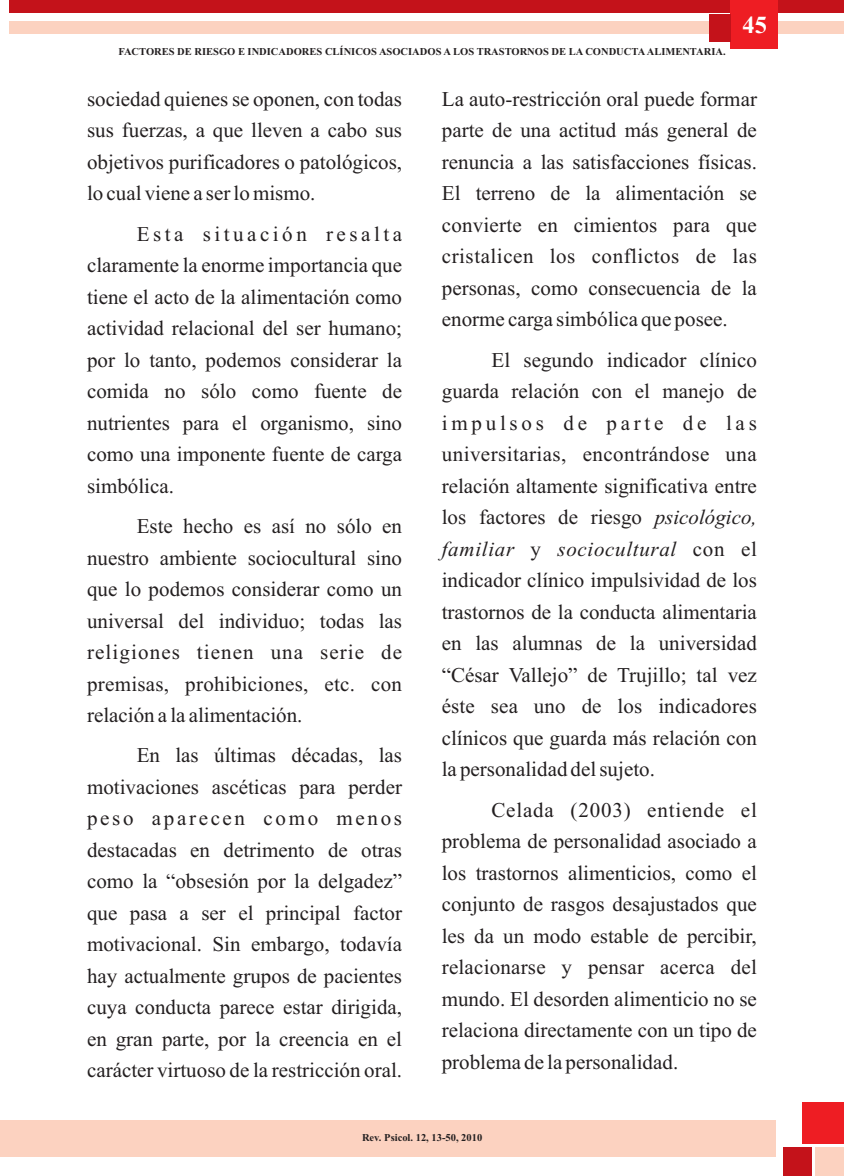
<style>
.page{position:relative;width:844px;height:1176px;background:#fff}
.page>*{position:absolute;margin:0;border:0;box-sizing:border-box;transform-origin:0 0}
.t1{font:700 24.5px "Times New Roman";color:#fff}
.t2{font:21px/31.5px "Times New Roman";color:#231f20;text-align:justify}
.t3{font:700 10.5px "Times New Roman";color:#231f20}
.s1{font-style:italic}
</style>
<div class="page">
<div style="left:0;top:1120px;width:775px;height:37px;background:#fcd2c0"></div>
<div style="left:815px;top:1147px;width:28px;height:29px;background:#fcd2c0"></div>
<div style="left:802px;top:1101px;width:41px;height:42px;background:#ee1d23"></div>
<div style="left:783px;top:1147px;width:28px;height:29px;background:#c4121a"></div>
<div style="left:10px;top:0;width:833px;height:13px;background:#c4121a"></div>
<div style="left:10px;top:21px;width:833px;height:13px;background:#fcd2c0"></div>
<div style="left:730px;top:0;width:48px;height:49px;background:#ee1d23"></div>
<div style="left:708px;top:15px;width:22px;height:27px;background:#c4121a"></div>
<p class="t3" style="left:118px;top:48px;width:608px">FACTORES DE RIESGO E INDICADORES CLÍNICOS ASOCIADOS A LOS TRASTORNOS DE LA CONDUCTAALIMENTARIA.</p>
<p class="t1" style="left:742px;top:16px;width:26px">45</p>
<p class="t2" style="left:87px;top:85px;width:316px">sociedad quienes se oponen, con todas sus fuerzas, a que lleven a cabo sus objetivos purificadores o patológicos, lo cual viene a ser lo mismo.</p>
<p class="t2" style="left:87px;top:220px;width:316px;text-indent:50px">Esta situación resalta claramente la enorme importancia que tiene el acto de la alimentación como actividad relacional del ser humano; por lo tanto, podemos considerar la comida no sólo como fuente de nutrientes para el organismo, sino como una imponente fuente de carga simbólica.</p>
<p class="t2" style="left:87px;top:512px;width:316px;text-indent:50px">Este hecho es así no sólo en nuestro ambiente sociocultural sino que lo podemos considerar como un universal del individuo; todas las religiones tienen una serie de premisas, prohibiciones, etc. con relación a la alimentación.</p>
<p class="t2" style="left:87px;top:741px;width:316px;text-indent:50px">En las últimas décadas, las motivaciones ascéticas para perder peso aparecen como menos destacadas en detrimento de otras como la “obsesión por la delgadez” que pasa a ser el principal factor motivacional. Sin embargo, todavía hay actualmente grupos de pacientes cuya conducta parece estar dirigida, en gran parte, por la creencia en el carácter virtuoso de la restricción oral.</p>
<p class="t2" style="left:441px;top:85px;width:316px">La auto-restricción oral puede formar parte de una actitud más general de renuncia a las satisfacciones físicas.<br>El terreno de la alimentación se convierte en cimientos para que cristalicen los conflictos de las personas, como consecuencia de la enorme carga simbólica que posee.</p>
<p class="t2" style="left:441px;top:346px;width:316px;text-indent:50px">El segundo indicador clínico guarda relación con el manejo de impulsos de parte de las universitarias, encontrándose una relación altamente significativa entre los factores de riesgo <span class="s1">psicológico, familiar</span> y <span class="s1">sociocultural</span> con el indicador clínico impulsividad de los trastornos de la conducta alimentaria en las alumnas de la universidad “César Vallejo” de Trujillo; tal vez éste sea uno de los indicadores clínicos que guarda más relación con la personalidad del sujeto.</p>
<p class="t2" style="left:441px;top:796px;width:316px;text-indent:50px">Celada (2003) entiende el problema de personalidad asociado a los trastornos alimenticios, como el conjunto de rasgos desajustados que les da un modo estable de percibir, relacionarse y pensar acerca del mundo. El desorden alimenticio no se relaciona directamente con un tipo de problema de la personalidad.</p>
<p class="t3" style="left:362px;top:1134px;width:122px">Rev. Psicol. 12, 13-50, 2010</p>
</div>
